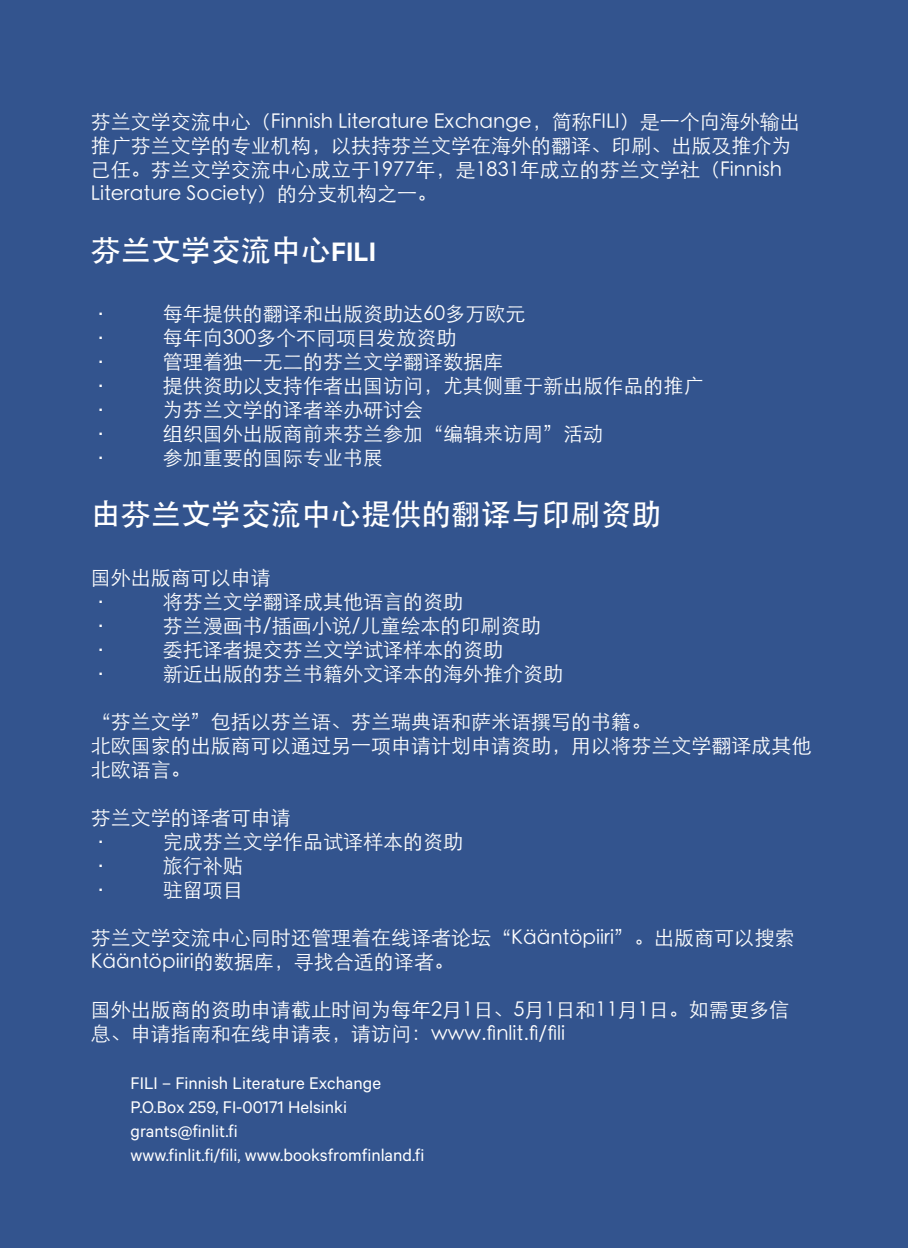
<style>
.page{position:relative;width:908px;height:1248px;background:#fff}
.page>*{position:absolute;margin:0;border:0;box-sizing:border-box;transform-origin:0 0}
.t1{font:30px "ST Heiti";color:#fff}
.t2{font:20px/24px "ST Xihei";color:#fff}
.t3{font:19px/24px "Calibre";color:#fff}
.s1{font-family:"Calibre";font-weight:600}
</style>
<div class="page">
<div style="left:0;top:0;width:907px;height:1247px;background:#33548e"></div>
<p class="t2" style="left:91px;top:109px;width:710px">芬兰文学交流中心（Finnish Literature Exchange，简称FILI）是一个向海外输出推广芬兰文学的专业机构，以扶持芬兰文学在海外的翻译、印刷、出版及推介为己任。芬兰文学交流中心成立于1977年，是1831年成立的芬兰文学社（Finnish Literature Society）的分支机构之一。</p>
<h1 class="t1" style="left:91px;top:235px;width:286px">芬兰文学交流中心<span class="s1">FILI</span></h1>
<p class="t2" style="left:91px;top:301px;width:21px">·</p>
<p class="t2" style="left:163px;top:301px;width:364px">每年提供的翻译和出版资助达60多万欧元</p>
<p class="t2" style="left:91px;top:325px;width:21px">·</p>
<p class="t2" style="left:163px;top:325px;width:295px">每年向300多个不同项目发放资助</p>
<p class="t2" style="left:91px;top:349px;width:21px">·</p>
<p class="t2" style="left:163px;top:349px;width:342px">管理着独一无二的芬兰文学翻译数据库</p>
<p class="t2" style="left:91px;top:373px;width:21px">·</p>
<p class="t2" style="left:163px;top:373px;width:542px">提供资助以支持作者出国访问，尤其侧重于新出版作品的推广</p>
<p class="t2" style="left:91px;top:397px;width:21px">·</p>
<p class="t2" style="left:163px;top:397px;width:262px">为芬兰文学的译者举办研讨会</p>
<p class="t2" style="left:91px;top:421px;width:21px">·</p>
<p class="t2" style="left:163px;top:421px;width:442px">组织国外出版商前来芬兰参加“编辑来访周”活动</p>
<p class="t2" style="left:91px;top:445px;width:21px">·</p>
<p class="t2" style="left:163px;top:445px;width:222px">参加重要的国际专业书展</p>
<h1 class="t1" style="left:91px;top:499px;width:572px">由芬兰文学交流中心提供的翻译与印刷资助</h1>
<p class="t2" style="left:91px;top:565px;width:182px">国外出版商可以申请·</p>
<p class="t2" style="left:163px;top:589px;width:302px">将芬兰文学翻译成其他语言的资助</p>
<p class="t2" style="left:91px;top:613px;width:21px">·</p>
<p class="t2" style="left:163px;top:613px;width:379px">芬兰漫画书/插画小说/儿童绘本的印刷资助</p>
<p class="t2" style="left:91px;top:637px;width:21px">·</p>
<p class="t2" style="left:163px;top:637px;width:342px">委托译者提交芬兰文学试译样本的资助</p>
<p class="t2" style="left:91px;top:661px;width:21px">·</p>
<p class="t2" style="left:163px;top:661px;width:402px">新近出版的芬兰书籍外文译本的海外推介资助</p>
<p class="t2" style="left:91px;top:709px;width:722px">“芬兰文学”包括以芬兰语、芬兰瑞典语和萨米语撰写的书籍。<br>北欧国家的出版商可以通过另一项申请计划申请资助，用以将芬兰文学翻译成其他北欧语言。</p>
<p class="t2" style="left:91px;top:805px;width:202px">芬兰文学的译者可申请·</p>
<p class="t2" style="left:163px;top:829px;width:302px">完成芬兰文学作品试译样本的资助</p>
<p class="t2" style="left:91px;top:853px;width:21px">·</p>
<p class="t2" style="left:163px;top:853px;width:81px">旅行补贴</p>
<p class="t2" style="left:91px;top:877px;width:21px">·</p>
<p class="t2" style="left:163px;top:877px;width:81px">驻留项目</p>
<p class="t2" style="left:91px;top:925px;width:704px">芬兰文学交流中心同时还管理着在线译者论坛“Kääntöpiiri”。出版商可以搜索<br>Kääntöpiiri的数据库，寻找合适的译者。</p>
<p class="t2" style="left:91px;top:997px;width:699px">国外出版商的资助申请截止时间为每年2月1日、5月1日和11月1日。如需更多信息、申请指南和在线申请表，请访问：www.finlit.fi/fili</p>
<p class="t3" style="left:130px;top:1070px;width:295px">FILI – Finnish Literature Exchange P.O.Box 259, FI-00171 Helsinki grants@finlit.fi<br>www.finlit.fi/fili, www.booksfromfinland.fi</p>
</div>
